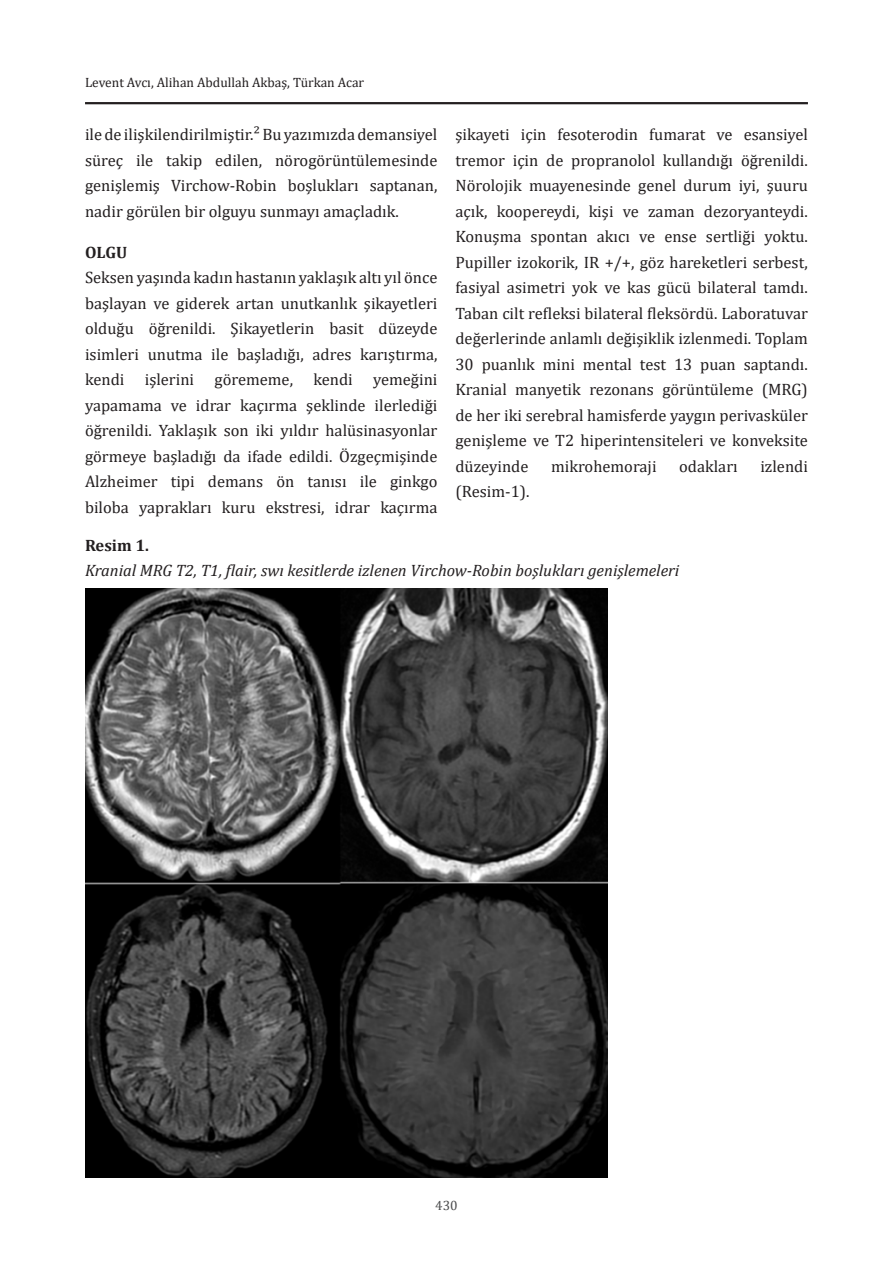
<style>
.page{position:relative;width:893px;height:1263px;background:#fff}
.page>*{position:absolute;margin:0;border:0;box-sizing:border-box;transform-origin:0 0}
.Body_Text{font:16.5px/25.5px "Cambria";color:#231f20;text-align:justify}
.Pic_Caption{font:italic 16.5px "Cambria";color:#231f20}
.Pic_Caption_N{font:700 16.5px "Cambria";color:#231f20}
.Heading{font:700 16.5px "Cambria";color:#231f20}
.t1{font:13.5px "Cambria";color:#231f20}
.t2{font:13.5px "Cambria";color:#4b4c4d}
.s1{font-style:inherit}
</style>
<div class="page">
<hr style="left:85px;top:102px;width:723px;height:2px;background:#231f20">
<img style="left:85px;top:589px;width:523px;height:589px">
<p class="t1" style="left:85px;top:74px;width:281px">Levent Avcı, Alihan Abdullah Akbaş, Türkan Acar</p>
<p class="Body_Text" style="left:85px;top:122px;width:354px">ile de ilişkilendirilmiştir.² Bu yazımızda demansiyel süreç ile takip edilen, nörogörüntülemesinde genişlemiş Virchow-Robin boşlukları saptanan, nadir görülen bir olguyu sunmayı amaçladık.</p>
<p class="Heading" style="left:85px;top:241px;width:44px">OLGU</p>
<p class="Body_Text" style="left:85px;top:265px;width:354px">Seksen yaşında kadın hastanın yaklaşık altı yıl önce başlayan ve giderek artan unutkanlık şikayetleri olduğu öğrenildi. Şikayetlerin basit düzeyde isimleri unutma ile başladığı, adres karıştırma, kendi işlerini görememe, kendi yemeğini yapamama ve idrar kaçırma şeklinde ilerlediği öğrenildi. Yaklaşık son iki yıldır halüsinasyonlar görmeye başladığı da ifade edildi. Özgeçmişinde Alzheimer tipi demans ön tanısı ile ginkgo biloba yaprakları kuru ekstresi, idrar kaçırma</p>
<p class="Body_Text" style="left:455px;top:122px;width:354px">şikayeti için fesoterodin fumarat ve esansiyel tremor için de propranolol kullandığı öğrenildi.<br>Nörolojik muayenesinde genel durum iyi, şuuru açık, koopereydi, kişi ve zaman dezoryanteydi.<br>Konuşma spontan akıcı ve ense sertliği yoktu.<br>Pupiller izokorik, IR +/+, göz hareketleri serbest, fasiyal asimetri yok ve kas gücü bilateral tamdı.<br>Taban cilt refleksi bilateral fleksördü. Laboratuvar değerlerinde anlamlı değişiklik izlenmedi. Toplam 30 puanlık mini mental test 13 puan saptandı.<br>Kranial manyetik rezonans görüntüleme (MRG) de her iki serebral hamisferde yaygın perivasküler genişleme ve T2 hiperintensiteleri ve konveksite düzeyinde</p>
<p class="Body_Text" style="left:551px;top:453px;width:107px">mikrohemoraji</p>
<p class="Body_Text" style="left:679px;top:453px;width:60px">odakları</p>
<p class="Body_Text" style="left:760px;top:453px;width:49px">izlendi</p>
<p class="Body_Text" style="left:455px;top:479px;width:76px">(Resim-1).</p>
<p class="Pic_Caption_N" style="left:85px;top:533px;width:66px">Resim 1<span class="s1">.</span></p>
<p class="Pic_Caption" style="left:85px;top:559px;width:596px">Kranial MRG T2, T1, flair, swı kesitlerde izlenen Virchow-Robin boşlukları genişlemeleri</p>
<p class="t2" style="left:435px;top:1197px;width:24px">430</p>
</div>
